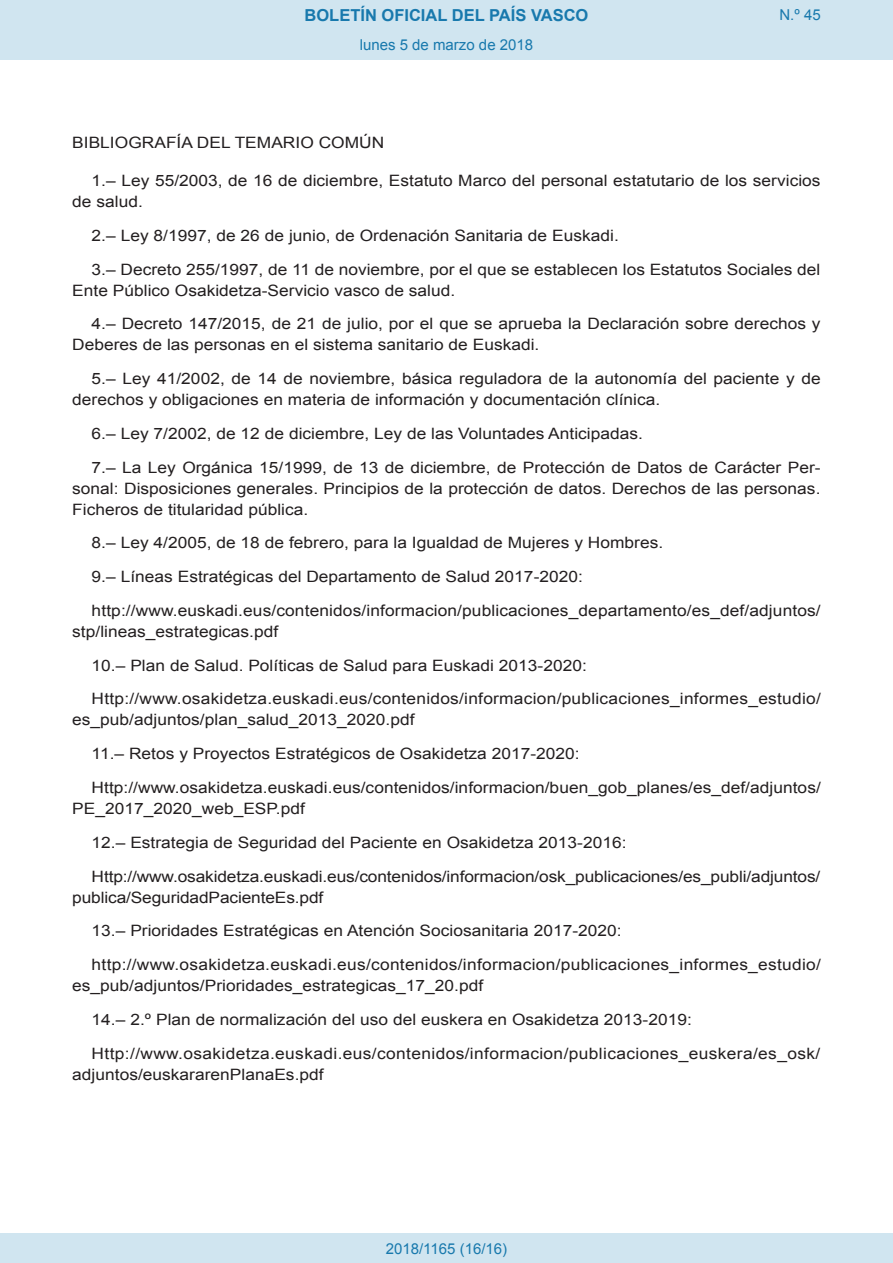
<style>
.page{position:relative;width:893px;height:1263px;background:#fff}
.page>*{position:absolute;margin:0;border:0;box-sizing:border-box;transform-origin:0 0}
.t1{font:700 16.5px "Arial";color:#1879ad}
.BOPVDetalle{font:15.6px/21px "Arial";color:#231f20;scale:1.11 1}
.BOPVDetalle-2{font:15.6px/21px "Arial";letter-spacing:.02em;color:#231f20;scale:1.11 1}
.BOPVDisposicion{font:15.6px "Arial";color:#231f20;scale:1.11 1}
.Paginacion_Centro{font:15px "Arial";color:#1879ad}
</style>
<div class="page">
<div style="left:0;top:0;width:893px;height:60px;background:#d0e5f0"></div>
<div style="left:0;top:1233px;width:893px;height:30px;background:#d0e5f0"></div>
<p class="t1" style="left:305px;top:4px;width:285px">BOLETÍN OFICIAL DEL PAÍS VASCO</p>
<p class="Paginacion_Centro" style="left:360px;top:35px;width:175px">lunes 5 de marzo de 2018</p>
<p class="Paginacion_Centro" style="left:779px;top:5px;width:43px">N.º 45</p>
<p class="BOPVDisposicion" style="left:72px;top:132px;width:283px">BIBLIOGRAFÍA DEL TEMARIO COMÚN</p>
<p class="BOPVDetalle" style="left:72px;top:170px;width:676px;text-indent:19px">1.– Ley 55/2003, de 16 de diciembre, Estatuto Marco del personal estatutario de los servicios de salud.</p>
<p class="BOPVDetalle" style="left:92px;top:225px;width:476px">2.– Ley 8/1997, de 26 de junio, de Ordenación Sanitaria de Euskadi.</p>
<p class="BOPVDetalle" style="left:72px;top:259px;width:675px;text-indent:19px">3.– Decreto 255/1997, de 11 de noviembre, por el que se establecen los Estatutos Sociales del<br>Ente Público Osakidetza-Servicio vasco de salud.</p>
<p class="BOPVDetalle" style="left:72px;top:314px;width:676px;text-indent:19px">4.– Decreto 147/2015, de 21 de julio, por el que se aprueba la Declaración sobre derechos y<br>Deberes de las personas en el sistema sanitario de Euskadi.</p>
<p class="BOPVDetalle" style="left:72px;top:368px;width:676px;text-indent:19px">5.– Ley 41/2002, de 14 de noviembre, básica reguladora de la autonomía del paciente y de derechos y obligaciones en materia de información y documentación clínica.</p>
<p class="BOPVDetalle" style="left:92px;top:423px;width:498px">6.– Ley 7/2002, de 12 de diciembre, Ley de las Voluntades Anticipadas.</p>
<p class="BOPVDetalle" style="left:72px;top:457px;width:676px;text-align:justify;text-indent:19px">7.– La Ley Orgánica 15/1999, de 13 de diciembre, de Protección de Datos de Carácter Per&shy;sonal: Disposiciones generales. Principios de la protección de datos. Derechos de las personas.<br>Ficheros de titularidad pública.</p>
<p class="BOPVDetalle" style="left:92px;top:533px;width:516px">8.– Ley 4/2005, de 18 de febrero, para la Igualdad de Mujeres y Hombres.</p>
<p class="BOPVDetalle" style="left:92px;top:566px;width:444px">9.– Líneas Estratégicas del Departamento de Salud 2017-2020:</p>
<p class="BOPVDetalle" style="left:72px;top:600px;width:676px;text-indent:19px">http://www.euskadi.eus/contenidos/informacion/publicaciones_departamento/es_def/adjuntos/ stp/lineas_estrategicas.pdf</p>
<p class="BOPVDetalle" style="left:92px;top:655px;width:448px">10.– Plan de Salud. Políticas de Salud para Euskadi 2013-2020:</p>
<p class="BOPVDetalle" style="left:72px;top:689px;width:676px;text-indent:19px">Http://www.osakidetza.euskadi.eus/contenidos/informacion/publicaciones_informes_estudio/ es_pub/adjuntos/plan_salud_2013_2020.pdf</p>
<p class="BOPVDetalle" style="left:92px;top:743px;width:441px">11.– Retos y Proyectos Estratégicos de Osakidetza 2017-2020:</p>
<p class="BOPVDetalle" style="left:72px;top:777px;width:676px;text-indent:19px">Http://www.osakidetza.euskadi.eus/contenidos/informacion/buen_gob_planes/es_def/adjuntos/<br>PE_2017_2020_web_ESP.pdf</p>
<p class="BOPVDetalle" style="left:92px;top:832px;width:483px">12.– Estrategia de Seguridad del Paciente en Osakidetza 2013-2016:</p>
<p class="BOPVDetalle" style="left:72px;top:866px;width:675px;text-indent:19px">Http://www.osakidetza.euskadi.eus/contenidos/informacion/osk_publicaciones/es_publi/adjuntos/ publica/SeguridadPacienteEs.pdf</p>
<p class="BOPVDetalle" style="left:92px;top:920px;width:479px">13.– Prioridades Estratégicas en Atención Sociosanitaria 2017-2020:</p>
<p class="BOPVDetalle" style="left:72px;top:954px;width:676px;text-indent:19px">http://www.osakidetza.euskadi.eus/contenidos/informacion/publicaciones_informes_estudio/ es_pub/adjuntos/Prioridades_estrategicas_17_20.pdf</p>
<p class="BOPVDetalle" style="left:92px;top:1009px;width:542px">14.– 2.º Plan de normalización del uso del euskera en Osakidetza 2013-2019:</p>
<p class="BOPVDetalle-2" style="left:72px;top:1043px;width:675px;text-indent:19px">Http://www.osakidetza.euskadi.eus/contenidos/informacion/publicaciones_euskera/es_osk/ adjuntos/euskararenPlanaEs.pdf</p>
<p class="Paginacion_Centro" style="left:386px;top:1238px;width:123px">2018/1165 (16/16)</p>
</div>
